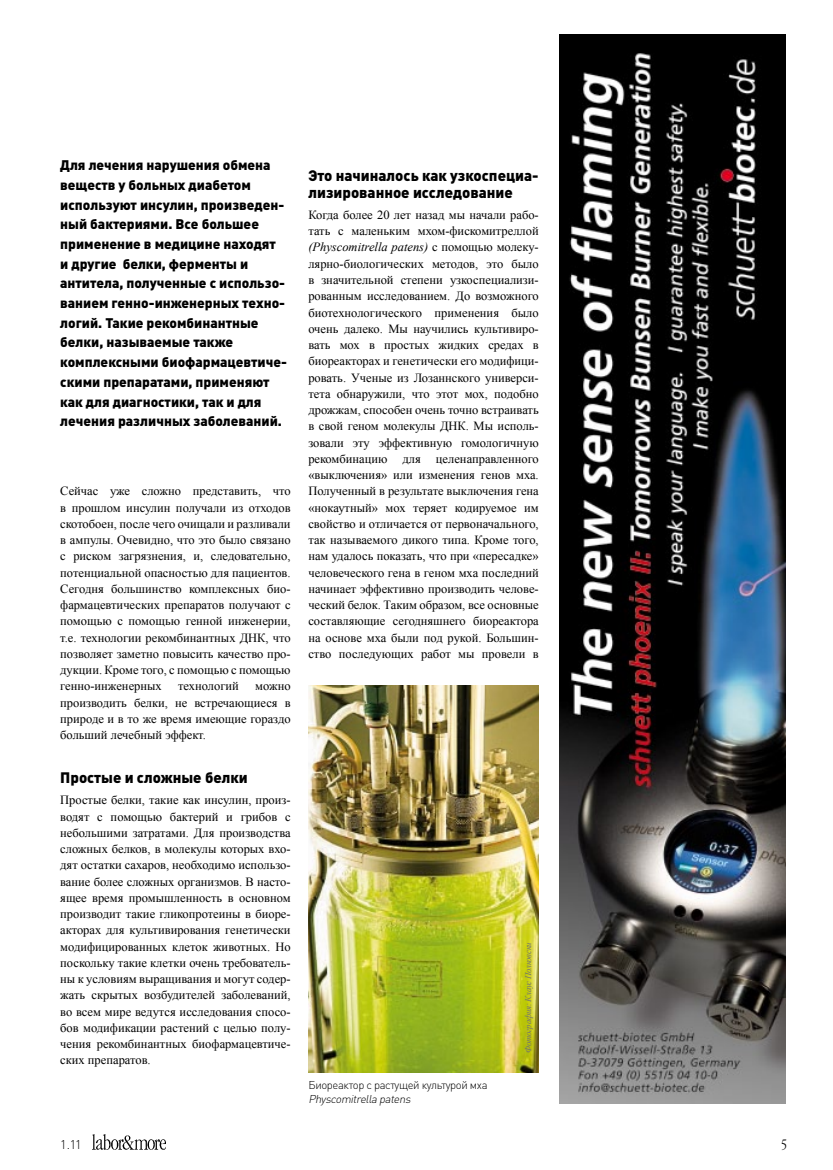
<style>
.page{position:relative;width:833px;height:1170px;background:#fff}
.page>*{position:absolute;margin:0;border:0;box-sizing:border-box;transform-origin:0 0}
.t1{font:900 15px/16.2px "DIN Pro";color:#000}
.t2{font:300 condensed 15px "Garamond";color:#000}
.t3{font:900 13.75px/19.8px "DIN Pro";color:#000}
.t4{font:12.5px/16.2px "Times New Roman";color:#000;text-align:justify}
.t5{font:300 12.5px "DIN Pro";color:#000}
.t6{font:300 11.25px "DIN Pro";letter-spacing:-.035em;color:#000}
.t7{font:italic 300 11.25px "DIN Pro";color:#000}
.t8{font:italic 8.75px "Times New Roman";letter-spacing:-.025em;color:#707172}
.s1{font-style:italic}
</style>
<div class="page">
<img style="left:92px;top:1134px;width:73px;height:15px">
<img style="left:309px;top:685px;width:230px;height:387px">
<img style="left:559px;top:35px;width:226px;height:1067px">
<p class="t3" style="left:60px;top:155px;width:227px">Для лечения нарушения обмена веществ у больных диабетом используют инсулин, произведен&shy;ный бактериями. Все большее применение в медицине находят и другие белки, ферменты и антитела, полученные с использо&shy;ванием генно-инженерных техно&shy;логий. Такие рекомбинантные белки, называемые также комплексными биофармацевтиче&shy;скими препаратами, применяют как для диагностики, так и для лечения различных заболеваний.</p>
<p class="t4" style="left:60px;top:483px;width:232px">Сейчас уже сложно представить, что в -прошлом инсулин получали из отходов скотобоен, после чего очищали и разливали в ампулы. Очевидно, что это было связано с риском загрязнения, и, следовательно, потенциальной опасностью для пациентов.<br>Сегодня большинство комплексных био&shy;фармацевтических препаратов получают с помощью с помощью генной инженерии, т.е. технологии рекомбинантных ДНК, что позволяет заметно повысить качество про&shy;дукции. Кроме того, с помощью с помощью генно-инженерных</p>
<p class="t4" style="left:178px;top:678px;width:62px">технологий</p>
<p class="t4" style="left:60px;top:678px;width:232px;text-indent:195px">можно производить белки, не встречающиеся в природе и в то же время имеющие гораздо больший лечебный эффект.</p>
<p class="t1" style="left:60px;top:768px;width:189px">Простые и сложные белки</p>
<p class="t4" style="left:60px;top:791px;width:232px">Простые белки, такие как инсулин, произ&shy;водят с помощью бактерий и грибов с небольшими затратами. Для производства сложных белков, в молекулы которых вхо&shy;дят остатки сахаров, необходимо использо&shy;вание более сложных организмов. В насто&shy;ящее время промышленность в основном производит такие гликопротеины в биоре&shy;акторах для культивирования генетически модифицированных клеток животных. Но поскольку такие клетки очень требователь&shy;ны к условиям выращивания и могут содер&shy;жать скрытых возбудителей заболеваний, во всем мире ведутся исследования спосо&shy;бов модификации растений с целью полу&shy;чения рекомбинантных биофармацевтиче&shy;ских препаратов.</p>
<p class="t1" style="left:308px;top:167px;width:232px">Это начиналось как узкоспециа&shy;лизированное исследование</p>
<p class="t4" style="left:308px;top:206px;width:232px">Когда более 20 лет назад мы начали рабо&shy;тать с маленьким мхом-фискомитреллой <span class="s1">(Physcomitrella patens)</span> с помощью молеку&shy;лярно-биологических методов, это было в значительной степени узкоспециализи&shy;рованным исследованием. До возможного биотехнологического применения было очень далеко. Мы научились культивиро&shy;вать мох в простых жидких средах в биореакторах и генетически его модифици&shy;ровать. Ученые из Лозаннского универси&shy;тета обнаружили, что этот мох, подобно дрожжам, способен очень точно встраивать в свой геном молекулы ДНК. Мы исполь&shy;зовали эту эффективную гомологичную рекомбинацию для целенаправленного «выключения» или изменения генов мха.<br>Полученный в результате выключения гена «нокаутный» мох теряет кодируемое им свойство и отличается от первоначального, так называемого дикого типа. Кроме того, нам удалось показать, что при «пересадке» человеческого гена в геном мха последний начинает эффективно производить челове&shy;ческий белок. Таким образом, все основные составляющие сегодняшнего биореактора на основе мха были под рукой. Большин&shy;ство последующих работ мы провели в</p>
<p class="t6" style="left:308px;top:1077px;width:181px">Биореактор с растущей культурой мха</p>
<p class="t7" style="left:308px;top:1091px;width:106px">Physcomitrella patens</p>
<p class="t8" style="left:522px;top:1052px;width:112px;rotate:-90deg">Фотография: Клаус Полковски</p>
<p class="t5" style="left:60px;top:1135px;width:23px">1.11</p>
<p class="t2" style="left:781px;top:1136px;width:7px">5</p>
</div>
